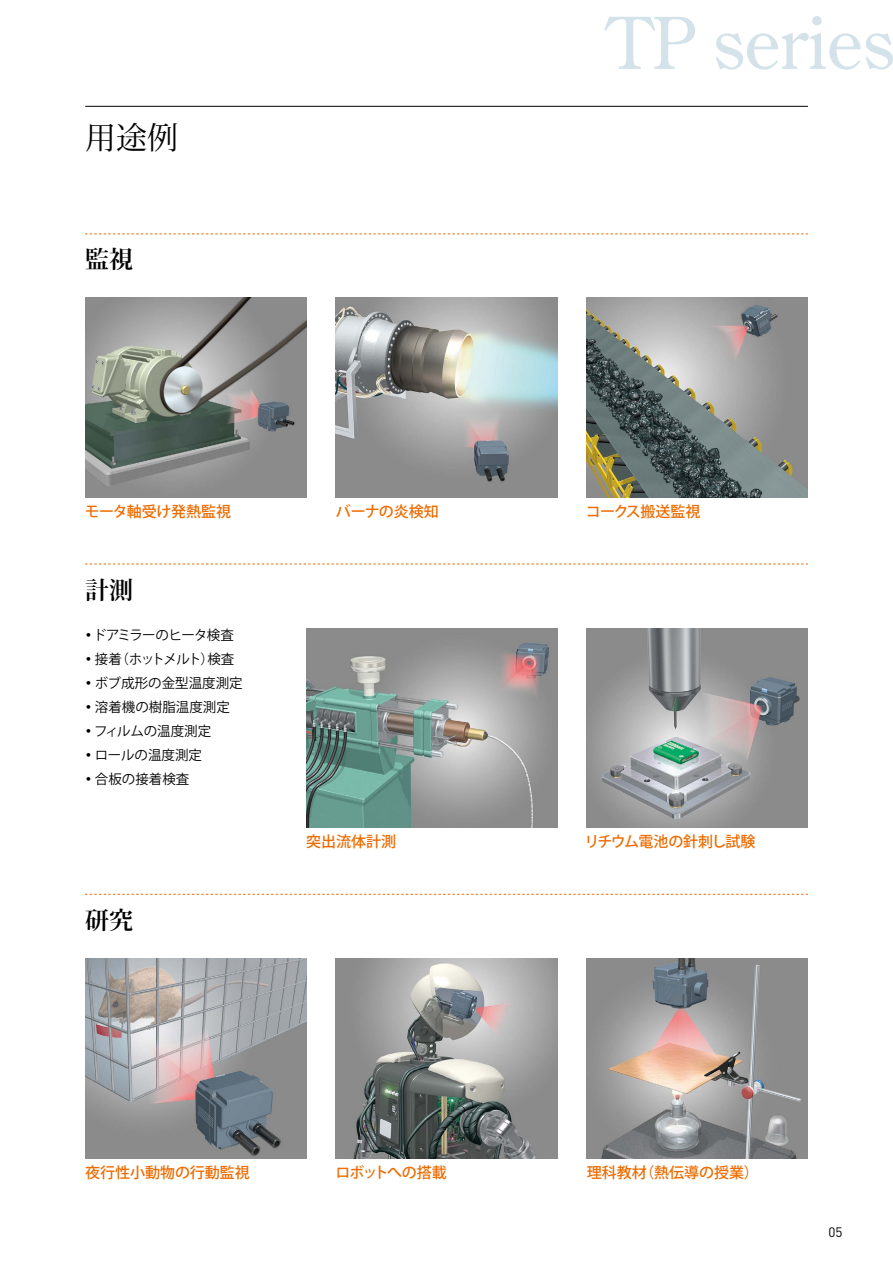
<style>
.page{position:relative;width:893px;height:1263px;background:#fff}
.page>*{position:absolute;margin:0;border:0;box-sizing:border-box;transform-origin:0 0}
.t1{font:30.9px "Koz Min Pro";color:#000}
.t2{font:700 24px "Koz Min Pro";color:#000}
.t3{font:500 15px "Koz Go Pro";color:#ed6c00}
.t4{font:500 15px "Koz Go Pro";letter-spacing:-.04em;color:#ed6c00}
.t5{font:500 15px "Koz Go Pro";letter-spacing:-.02em;color:#ed6c00}
.t6{font:500 15px "Koz Go Pro";letter-spacing:-.06em;color:#ed6c00}
.t7{font:13.5px/24px "Koz Go Pro";color:#000}
.t8{font:13.5px "DIN";color:#000}
.s1{font-weight:800}
</style>
<div class="page">
<hr style="left:85px;top:106px;width:723px;height:1px;background:#000">
<svg style="left:604px;top:17px;width:91px;height:52px"></svg>
<svg style="left:716px;top:16px;width:177px;height:54px"></svg>
<svg style="left:85px;top:233px;width:723px;height:1px"></svg>
<svg style="left:85px;top:563px;width:723px;height:1px"></svg>
<svg style="left:85px;top:894px;width:723px;height:1px"></svg>
<img style="left:587px;top:958px;width:221px;height:200px">
<img style="left:336px;top:958px;width:221px;height:200px">
<img style="left:85px;top:958px;width:221px;height:200px">
<img style="left:306px;top:628px;width:251px;height:200px">
<img style="left:586px;top:628px;width:221px;height:200px">
<img style="left:587px;top:298px;width:221px;height:200px">
<img style="left:336px;top:298px;width:221px;height:200px">
<img style="left:85px;top:298px;width:221px;height:200px">
<h1 class="t1" style="left:85px;top:116px;width:94px">用途例</h1>
<h2 class="t2" style="left:85px;top:242px;width:49px">監視</h2>
<p class="t5" style="left:85px;top:502px;width:148px">モータ軸受け発熱監視</p>
<p class="t3" style="left:336px;top:502px;width:104px">バーナの炎検知</p>
<p class="t4" style="left:586px;top:502px;width:116px">コークス搬送監視</p>
<h2 class="t2" style="left:85px;top:572px;width:49px">計測</h2>
<p class="t7" style="left:82px;top:623px;width:163px"><span class="s1">・</span>ドアミラーのヒータ検査<span class="s1">・</span>接着（ホットメルト）検査<span class="s1">・</span>ボブ成形の金型温度測定<span class="s1">・</span>溶着機の樹脂温度測定<span class="s1">・</span>フィルムの温度測定<br><span class="s1">・</span>ロールの温度測定<br><span class="s1">・</span>合板の接着検査</p>
<h2 class="t2" style="left:85px;top:902px;width:49px">研究</h2>
<p class="t3" style="left:306px;top:832px;width:92px">突出流体計測</p>
<p class="t4" style="left:585px;top:832px;width:172px">リチウム電池の針刺し試験</p>
<p class="t3" style="left:85px;top:1163px;width:166px">夜行性小動物の行動監視</p>
<p class="t6" style="left:335px;top:1163px;width:113px">ロボットへの搭載</p>
<p class="t3" style="left:587px;top:1163px;width:173px">理科教材（熱伝導の授業）</p>
<p class="t8" style="left:828px;top:1223px;width:16px">05</p>
</div>
